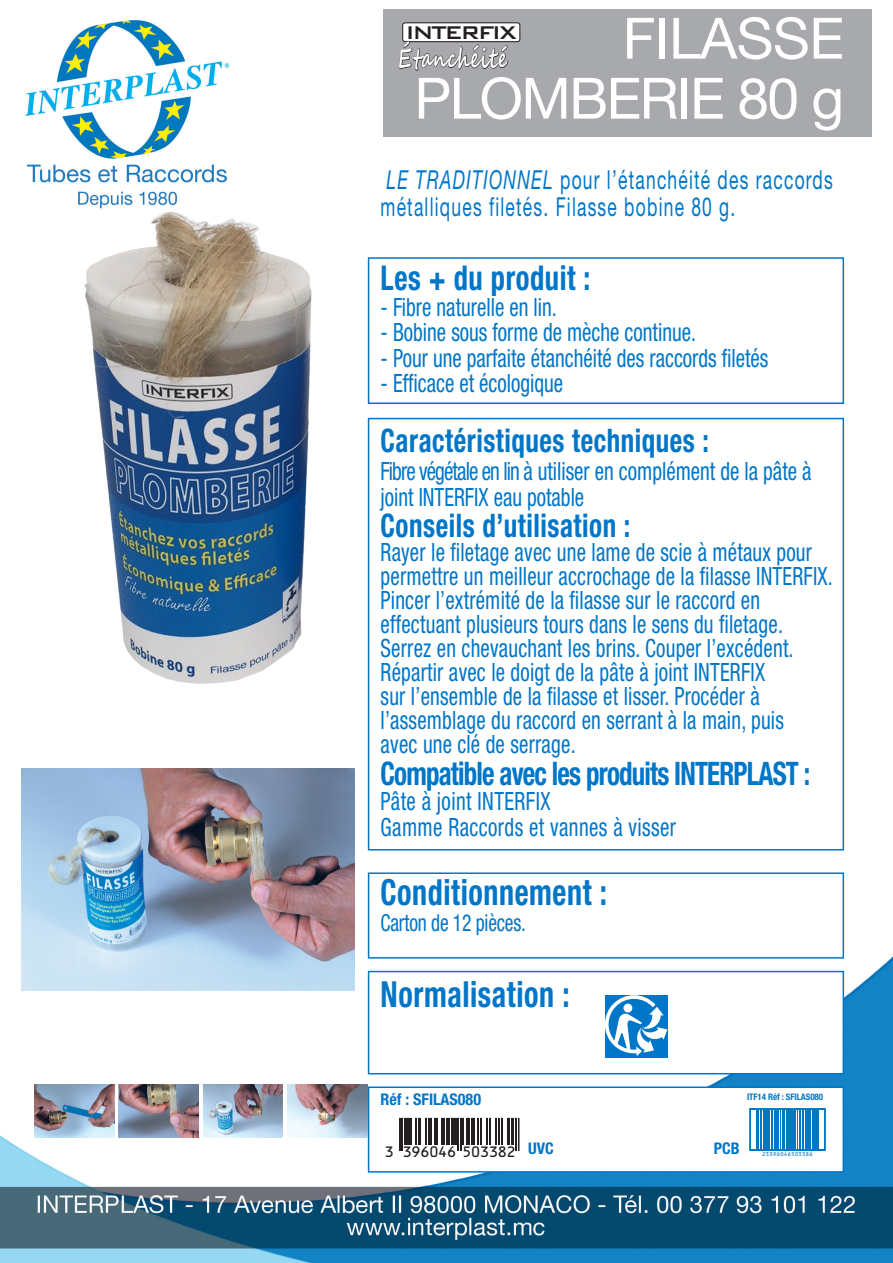
<style>
.page{position:relative;width:893px;height:1263px;background:#fff}
.page>*{position:absolute;margin:0;border:0;box-sizing:border-box;transform-origin:0 0}
.t1{font:57px "Helvetica Neue LT Std";letter-spacing:-.03em;color:#fff}
.t2{font:57px "Helvetica Neue LT Std";letter-spacing:-.01em;color:#fff}
.t3{font:700 condensed 36px "Helvetica Neue LT Std";letter-spacing:.02em;color:#0076c8;scale:.83 1}
.t4{font:700 condensed 34.2px "Helvetica Neue LT Std";letter-spacing:.02em;color:#0076c8;scale:.83 1}
.t5{font:700 condensed 32.4px "Helvetica Neue LT Std";letter-spacing:.02em;color:#0076c8;scale:.83 1}
.t6{font:700 condensed 32.4px "Helvetica Neue LT Std";letter-spacing:-.03em;color:#0076c8;scale:.83 1}
.t7{font:700 27px "Segoe Script";letter-spacing:.04em;color:#fff;scale:.67 1}
.t8{font:26.25px/26.8px "Helvetica Neue LT Std";letter-spacing:.07em;color:#0076c8;scale:.67 1}
.t9{font:condensed 25.2px/24px "Helvetica Neue LT Std";letter-spacing:.01em;color:#0076c8;scale:.83 1}
.t10{font:500 24.6px "Bank Gothic BT";letter-spacing:-.1em;color:#231f20}
.t11{font:condensed 23.4px "Helvetica Neue LT Std";letter-spacing:-.01em;color:#0076c8;scale:.83 1}
.t12{font:700 condensed 16.05px "Helvetica Neue LT Std";color:#0076c8}
.t13{font:14.4px "OCRB";letter-spacing:-.105em;color:#231f20}
.t14{font:700 condensed 9px "Helvetica Neue LT Std";letter-spacing:-.01em;color:#0076c8}
.t15{font:5.25px "OCRB";letter-spacing:-.04em;color:#0078c0}
.s1{font-style:italic}
</style>
<div class="page">
<img style="left:0;top:20px;width:893px;height:1243px">
<div style="left:383px;top:9px;width:489px;height:128px;background:#a8a9ad"></div>
<div style="left:368px;top:1086px;width:476px;height:86px;background:#fff;border:2px solid #0076c8"></div>
<div style="left:368px;top:257px;width:476px;height:147px;border:2px solid #0076c8"></div>
<div style="left:368px;top:418px;width:476px;height:432px;border:2px solid #0076c8"></div>
<img style="left:21px;top:769px;width:333px;height:222px">
<div style="left:368px;top:971px;width:476px;height:103px;background:#fff;border:2px solid #0076c8"></div>
<hr style="left:399px;top:1116px;width:1px;height:35px;background:#231f20">
<hr style="left:402px;top:1116px;width:1px;height:35px;background:#231f20">
<div style="left:404px;top:1116px;width:5px;height:28px;background:#231f20"></div>
<hr style="left:410px;top:1116px;width:2px;height:28px;background:#231f20">
<hr style="left:415px;top:1116px;width:2px;height:28px;background:#231f20">
<hr style="left:418px;top:1116px;width:3px;height:28px;background:#231f20">
<svg style="left:426px;top:1119px;width:6px;height:25px"></svg>
<hr style="left:435px;top:1116px;width:3px;height:28px;background:#231f20">
<hr style="left:441px;top:1116px;width:4px;height:28px;background:#231f20">
<svg style="left:446px;top:1119px;width:1px;height:25px"></svg>
<hr style="left:448px;top:1116px;width:2px;height:28px;background:#231f20">
<div style="left:451px;top:1116px;width:5px;height:28px;background:#231f20"></div>
<hr style="left:457px;top:1116px;width:2px;height:35px;background:#231f20">
<hr style="left:460px;top:1116px;width:1px;height:35px;background:#231f20">
<hr style="left:462px;top:1116px;width:2px;height:28px;background:#231f20">
<hr style="left:466px;top:1116px;width:4px;height:28px;background:#231f20">
<hr style="left:471px;top:1116px;width:4px;height:28px;background:#231f20">
<svg style="left:478px;top:1119px;width:3px;height:25px"></svg>
<svg style="left:487px;top:1119px;width:3px;height:25px"></svg>
<hr style="left:495px;top:1116px;width:2px;height:28px;background:#231f20">
<svg style="left:498px;top:1119px;width:5px;height:25px"></svg>
<hr style="left:507px;top:1116px;width:2px;height:28px;background:#231f20">
<hr style="left:511px;top:1116px;width:2px;height:28px;background:#231f20">
<hr style="left:516px;top:1116px;width:1px;height:35px;background:#231f20">
<div style="left:381px;top:1114px;width:142px;height:49px;border:4px solid #fff"></div>
<div style="left:368px;top:872px;width:476px;height:86px;border:2px solid #0076c8"></div>
<img style="left:62px;top:213px;width:257px;height:480px">
<svg style="left:718px;top:170px;width:31px;height:20px"></svg>
<svg style="left:756px;top:170px;width:77px;height:20px"></svg>
<svg style="left:381px;top:161px;width:331px;height:61px"></svg>
<svg style="left:719px;top:201px;width:15px;height:21px"></svg>
<div style="left:403px;top:23px;width:117px;height:19px;background:#fff;border-radius:2px"></div>
<div style="left:402px;top:22px;width:118px;height:20px;border:1px solid #231f20;border-radius:2px"></div>
<svg style="left:750px;top:1109px;width:75px;height:42px"></svg>
<hr style="left:756px;top:1109px;width:1px;height:40px;background:#0078c0">
<hr style="left:757px;top:1109px;width:1px;height:40px;background:#0078c0">
<hr style="left:758px;top:1109px;width:1px;height:40px;background:#0078c0">
<hr style="left:760px;top:1109px;width:1px;height:40px;background:#0078c0">
<hr style="left:763px;top:1109px;width:1px;height:40px;background:#0078c0">
<hr style="left:764px;top:1109px;width:1px;height:40px;background:#0078c0">
<hr style="left:765px;top:1109px;width:1px;height:40px;background:#0078c0">
<hr style="left:767px;top:1109px;width:1px;height:40px;background:#0078c0">
<hr style="left:768px;top:1109px;width:2px;height:40px;background:#0078c0">
<hr style="left:771px;top:1109px;width:1px;height:40px;background:#0078c0">
<hr style="left:772px;top:1109px;width:1px;height:40px;background:#0078c0">
<hr style="left:774px;top:1109px;width:1px;height:40px;background:#0078c0">
<hr style="left:775px;top:1109px;width:1px;height:40px;background:#0078c0">
<hr style="left:776px;top:1109px;width:1px;height:40px;background:#0078c0">
<hr style="left:778px;top:1109px;width:1px;height:40px;background:#0078c0">
<hr style="left:780px;top:1109px;width:1px;height:40px;background:#0078c0">
<hr style="left:782px;top:1109px;width:1px;height:40px;background:#0078c0">
<hr style="left:783px;top:1109px;width:1px;height:40px;background:#0078c0">
<hr style="left:784px;top:1109px;width:1px;height:40px;background:#0078c0">
<hr style="left:786px;top:1109px;width:1px;height:40px;background:#0078c0">
<hr style="left:789px;top:1109px;width:1px;height:40px;background:#0078c0">
<hr style="left:790px;top:1109px;width:1px;height:40px;background:#0078c0">
<hr style="left:791px;top:1109px;width:2px;height:40px;background:#0078c0">
<hr style="left:793px;top:1109px;width:1px;height:40px;background:#0078c0">
<hr style="left:794px;top:1109px;width:2px;height:40px;background:#0078c0">
<hr style="left:797px;top:1109px;width:1px;height:40px;background:#0078c0">
<hr style="left:799px;top:1109px;width:1px;height:40px;background:#0078c0">
<hr style="left:800px;top:1109px;width:1px;height:40px;background:#0078c0">
<hr style="left:802px;top:1109px;width:2px;height:40px;background:#0078c0">
<hr style="left:805px;top:1109px;width:1px;height:40px;background:#0078c0">
<hr style="left:806px;top:1109px;width:1px;height:40px;background:#0078c0">
<hr style="left:807px;top:1109px;width:1px;height:40px;background:#0078c0">
<hr style="left:808px;top:1109px;width:1px;height:40px;background:#0078c0">
<hr style="left:810px;top:1109px;width:1px;height:40px;background:#0078c0">
<hr style="left:812px;top:1109px;width:1px;height:40px;background:#0078c0">
<hr style="left:813px;top:1109px;width:2px;height:40px;background:#0078c0">
<hr style="left:815px;top:1109px;width:1px;height:40px;background:#0078c0">
<hr style="left:816px;top:1109px;width:2px;height:40px;background:#0078c0">
<hr style="left:818px;top:1109px;width:1px;height:40px;background:#0078c0">
<hr style="left:751px;top:1149px;width:73px;height:1px;background:#0078c0">
<hr style="left:750px;top:1108px;width:1px;height:42px;background:#0078c0">
<hr style="left:824px;top:1108px;width:1px;height:42px;background:#0078c0">
<div style="left:745px;top:1104px;width:85px;height:59px;border:4px solid #fff"></div>
<div style="left:605px;top:995px;width:62px;height:63px;background:#0076c8"></div>
<svg style="left:605px;top:995px;width:62px;height:61px"></svg>
<img style="left:203px;top:1084px;width:80px;height:53px">
<img style="left:287px;top:1084px;width:80px;height:53px">
<img style="left:35px;top:1084px;width:80px;height:53px">
<img style="left:119px;top:1084px;width:80px;height:53px">
<svg style="left:399px;top:35px;width:109px;height:36px"></svg>
<p class="t2" style="left:623px;top:4px;width:223px">FILASSE</p>
<p class="t1" style="left:414px;top:64px;width:431px">PLOMBERIE 80 g</p>
<p class="t10" style="left:406px;top:19px;width:112px">INTERFIX</p>
<p class="t7" style="left:398px;top:37px;width:164px">Étanchéité</p>
<p class="t8" style="left:381px;top:166px;width:677px"><span class="s1">LE TRADITIONNEL</span> pour l’étanchéité des raccords métalliques filetés. Filasse bobine 80 g.</p>
<p class="t4" style="left:381px;top:257px;width:254px">Les + du produit :</p>
<p class="t9" style="left:381px;top:295px;width:214px">- Fibre naturelle en lin.</p>
<p class="t9" style="left:381px;top:320px;width:382px">- Bobine sous forme de mèche continue.</p>
<p class="t9" style="left:381px;top:346px;width:469px">- Pour une parfaite étanchéité des raccords filetés</p>
<p class="t9" style="left:381px;top:371px;width:222px">- Efficace et écologique</p>
<p class="t5" style="left:381px;top:420px;width:397px">Caractéristiques techniques :</p>
<p class="t9" style="left:381px;top:458px;width:521px;line-height:25.5px">Fibre végétale en lin à utiliser en complément de la pâte à joint INTERFIX eau potable</p>
<p class="t5" style="left:381px;top:506px;width:302px">Conseils d’utilisation :</p>
<p class="t9" style="left:381px;top:540px;width:546px">Rayer le filetage avec une lame de scie à métaux pour permettre un meilleur accrochage de la filasse INTERFIX.<br>Pincer l’extrémité de la filasse sur le raccord en</p>
<p class="t9" style="left:381px;top:612px;width:499px">effectuant plusieurs tours dans le sens du filetage.<br>Serrez en chevauchant les brins. Couper l’excédent.<br>Répartir avec le doigt de la pâte à joint INTERFIX</p>
<p class="t9" style="left:381px;top:684px;width:458px">sur l’ensemble de la filasse et lisser. Procéder à</p>
<p class="t9" style="left:381px;top:708px;width:487px">l’assemblage du raccord en serrant à la main, puis avec une clé de serrage.</p>
<p class="t6" style="left:381px;top:753px;width:519px">Compatible avec les produits INTERPLAST :</p>
<p class="t9" style="left:381px;top:789px;width:206px">Pâte à joint INTERFIX</p>
<p class="t9" style="left:381px;top:814px;width:358px">Gamme Raccords et vannes à visser</p>
<p class="t3" style="left:381px;top:871px;width:274px">Conditionnement :</p>
<p class="t11" style="left:381px;top:909px;width:177px">Carton de 12 pièces.</p>
<p class="t3" style="left:381px;top:972px;width:229px">Normalisation :</p>
<p class="t12" style="left:381px;top:1090px;width:102px">Réf : SFILAS080</p>
<p class="t14" style="left:747px;top:1092px;width:78px">ITF14 Réf : SFILAS080</p>
<p class="t13" style="left:384px;top:1144px;width:134px">3 396046 503382</p>
<p class="t12" style="left:528px;top:1138px;width:27px">UVC</p>
<p class="t12" style="left:714px;top:1138px;width:27px">PCB</p>
<p class="t15" style="left:762px;top:1152px;width:53px">23396046503386</p>
</div>
